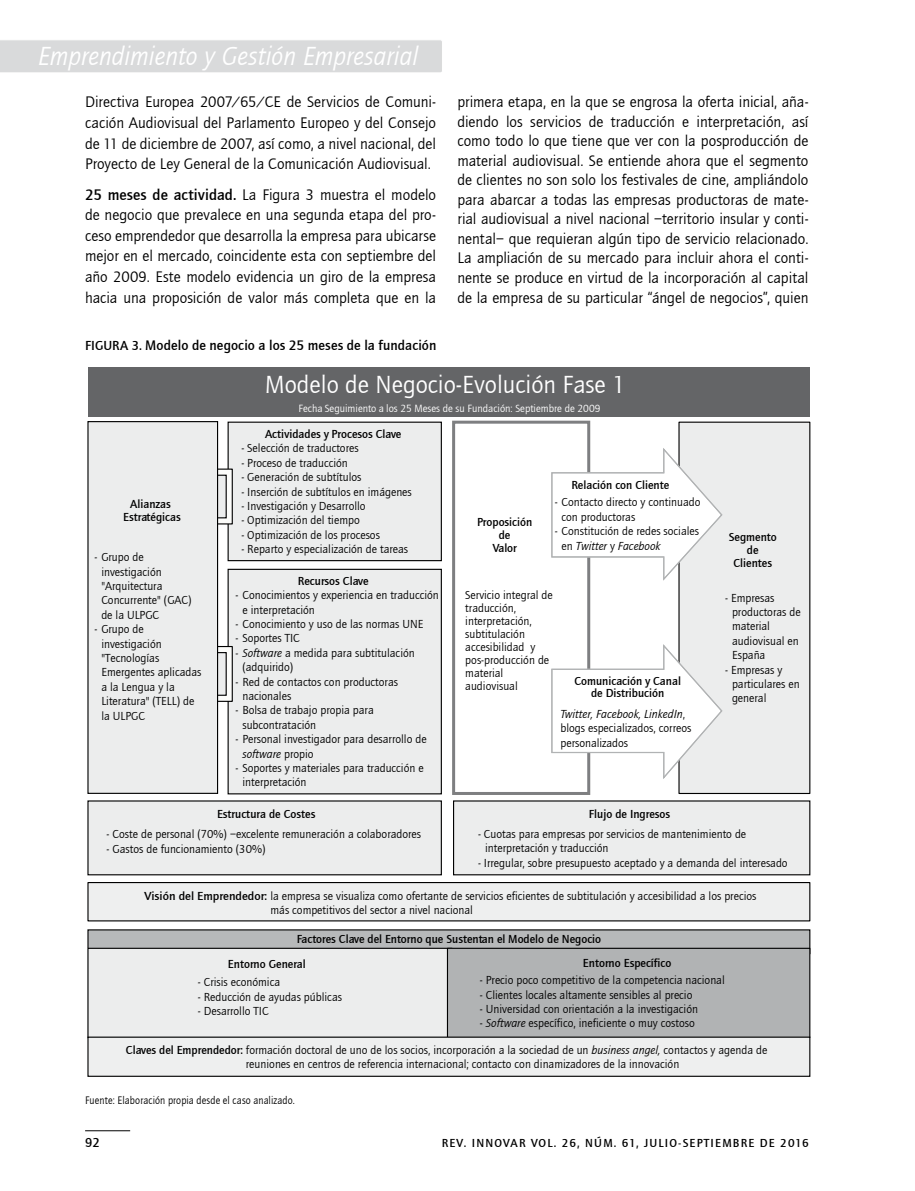
<style>
.page{position:relative;width:915px;height:1191px;background:#fff}
.page>*{position:absolute;margin:0;border:0;box-sizing:border-box;transform-origin:0 0}
.t1{font:italic 27px "Quay Sans ITCTT Book";color:#fff;scale:.95 1}
.t2{font:25.5px "Quay Sans ITCTT Book";color:#fff}
.t3{font:15.75px/19.5px "Quay Sans ITCTT Book";color:#000;text-align:justify}
.t4{font:14.25px "Quay Sans Md ITCTT";letter-spacing:.005em;color:#000}
.t5{font:13.5px "Quay Sans Md ITCTT";color:#000}
.t6{font:12px/14.4px "Quay Sans ITCTT Book";color:#000}
.t7{font:12px/13px "Quay Sans Md ITCTT";color:#000;text-align:center}
.t8{font:12px "Quay Sans Md ITCTT";letter-spacing:.1em;color:#000}
.t9{font:11.25px "Quay Sans ITCTT Book";letter-spacing:.01em;color:#000;scale:.92 1}
.t10{font:10.8px "Quay Sans ITCTT Book";color:#fff}
.s1{font-family:"Quay Sans Md ITCTT"}
.s2{font-size:13.5px}
.s3{font-style:italic}
</style>
<div class="page">
<hr style="left:85px;top:1130px;width:45px;height:1px;background:#000">
<div style="left:0;top:40px;width:442px;height:33px;background:#d9dadb"></div>
<div style="left:228px;top:569px;width:213px;height:225px;background:#eceded"></div>
<div style="left:227px;top:569px;width:215px;height:225px;border:1px solid #000"></div>
<div style="left:228px;top:422px;width:213px;height:138px;background:#eceded"></div>
<div style="left:227px;top:421px;width:215px;height:140px;border:1px solid #000"></div>
<div style="left:202px;top:469px;width:30px;height:55px;background:#fcfcfa"></div>
<div style="left:201px;top:468px;width:32px;height:56px;border:1px solid #000"></div>
<div style="left:202px;top:475px;width:24px;height:43px;background:#eceded"></div>
<div style="left:201px;top:474px;width:26px;height:44px;border:1px solid #000"></div>
<div style="left:202px;top:646px;width:30px;height:55px;background:#fcfcfa"></div>
<div style="left:201px;top:646px;width:32px;height:56px;border:1px solid #000"></div>
<div style="left:202px;top:652px;width:24px;height:43px;background:#eceded"></div>
<div style="left:201px;top:652px;width:26px;height:44px;border:1px solid #000"></div>
<div style="left:88px;top:801px;width:353px;height:73px;background:#eceded"></div>
<div style="left:87px;top:800px;width:355px;height:75px;border:1px solid #000"></div>
<div style="left:453px;top:801px;width:356px;height:73px;background:#eceded"></div>
<div style="left:453px;top:800px;width:357px;height:75px;border:1px solid #000"></div>
<div style="left:452px;top:421px;width:138px;height:374px;border:3px solid #7e7f81"></div>
<div style="left:678px;top:422px;width:131px;height:371px;background:#eceded"></div>
<div style="left:88px;top:421px;width:129px;height:372px;background:#eceded"></div>
<div style="left:87px;top:421px;width:131px;height:373px;border:1px solid #000"></div>
<svg style="left:551px;top:446px;width:172px;height:136px"></svg>
<svg style="left:551px;top:642px;width:172px;height:138px"></svg>
<div style="left:88px;top:930px;width:721px;height:23px;background:#b7b9ba"></div>
<div style="left:88px;top:948px;width:364px;height:90px;background:#eceded"></div>
<div style="left:87px;top:947px;width:365px;height:91px;border:1px solid #000"></div>
<div style="left:447px;top:948px;width:362px;height:90px;background:#b1b3b4"></div>
<div style="left:447px;top:947px;width:363px;height:91px;border:1px solid #000"></div>
<div style="left:88px;top:882px;width:721px;height:39px;background:#eeefef"></div>
<div style="left:87px;top:882px;width:723px;height:39px;border:1px solid #000"></div>
<div style="left:88px;top:1037px;width:721px;height:39px;background:#eeefef"></div>
<div style="left:87px;top:1036px;width:723px;height:40px;border:1px solid #000"></div>
<div style="left:88px;top:367px;width:721px;height:49px;background:#646567"></div>
<h1 class="t1" style="left:38px;top:41px;width:401px">Emprendimiento y Gestión Empresarial</h1>
<p class="t3" style="left:85px;top:92px;width:352px;line-height:20.7px">Directiva Europea 2007/65/CE de Servicios de Comuni&shy;cación Audiovisual del Parlamento Europeo y del Consejo de 11 de diciembre de 2007, así como, a nivel nacional, del Proyecto de Ley General de la Comunicación Audiovisual.</p>
<p class="t3" style="left:85px;top:184px;width:352px;line-height:20.7px"><span class="s1">25 meses de actividad.</span> La Figura 3 muestra el modelo de negocio que prevalece en una segunda etapa del pro&shy;ceso emprendedor que desarrolla la empresa para ubicarse mejor en el mercado, coincidente esta con septiembre del año 2009. Este modelo evidencia un giro de la empresa hacia una proposición de valor más completa que en la</p>
<p class="t4" style="left:85px;top:337px;width:352px"><span class="s2">Figura 3.</span> Modelo de negocio a los 25 meses de la fundación</p>
<p class="t3" style="left:457px;top:93px;width:352px">primera etapa, en la que se engrosa la oferta inicial, aña&shy;diendo los servicios de traducción e interpretación, así como todo lo que tiene que ver con la posproducción de material audiovisual. Se entiende ahora que el segmento de clientes no son solo los festivales de cine, ampliándolo para abarcar a todas las empresas productoras de mate&shy;rial audiovisual a nivel nacional –territorio insular y conti&shy;nental– que requieran algún tipo de servicio relacionado.<br>La ampliación de su mercado para incluir ahora el conti&shy;nente se produce en virtud de la incorporación al capital de la empresa de su particular “ángel de negocios”, quien</p>
<p class="t2" style="left:265px;top:371px;width:362px">Modelo de Negocio-Evolución Fase 1</p>
<p class="t10" style="left:298px;top:402px;width:303px">Fecha Seguimiento a los 25 Meses de su Fundación: Septiembre de 2009</p>
<p class="t7" style="left:123px;top:498px;width:59px">Alianzas<br>Estratégicas</p>
<p class="t6" style="left:101px;top:550px;width:92px;text-indent:-7px">- Grupo de investigación "Arquitectura<br>Concurrente" (GAC) de la ULPGC</p>
<p class="t6" style="left:101px;top:622px;width:101px;text-indent:-7px">- Grupo de investigación "Tecnologías<br>Emergentes aplicadas a la Lengua y la<br>Literatura" (TELL) de la ULPGC</p>
<p class="t7" style="left:265px;top:427px;width:138px">Actividades y Procesos Clave</p>
<p class="t6" style="left:241px;top:441px;width:119px">- Selección de traductores</p>
<p class="t6" style="left:241px;top:456px;width:108px">- Proceso de traducción</p>
<p class="t6" style="left:241px;top:470px;width:121px">- Generación de subtítulos</p>
<p class="t6" style="left:241px;top:484px;width:172px">- Inserción de subtítulos en imágenes</p>
<p class="t6" style="left:241px;top:499px;width:126px">- Investigación y Desarrollo</p>
<p class="t6" style="left:241px;top:513px;width:120px">- Optimización del tiempo</p>
<p class="t6" style="left:241px;top:528px;width:140px">- Optimización de los procesos</p>
<p class="t6" style="left:241px;top:542px;width:168px">- Reparto y especialización de tareas</p>
<p class="t7" style="left:298px;top:574px;width:72px">Recursos Clave</p>
<p class="t6" style="left:242px;top:588px;width:198px;text-indent:-7px">- Conocimientos y experiencia en traducción e interpretación</p>
<p class="t6" style="left:235px;top:617px;width:189px">- Conocimiento y uso de las normas UNE</p>
<p class="t6" style="left:235px;top:631px;width:66px">- Soportes TIC</p>
<p class="t6" style="left:242px;top:646px;width:174px;text-indent:-7px"><span class="s3">- Software</span> a medida para subtitulación (adquirido)</p>
<p class="t6" style="left:242px;top:674px;width:157px;text-indent:-7px">- Red de contactos con productoras nacionales</p>
<p class="t6" style="left:242px;top:703px;width:133px;text-indent:-7px">- Bolsa de trabajo propia para subcontratación</p>
<p class="t6" style="left:242px;top:732px;width:186px;text-indent:-7px">- Personal investigador para desarrollo de <span class="s3">software</span> propio</p>
<p class="t6" style="left:242px;top:761px;width:183px;text-indent:-7px">- Soportes y materiales para traducción e interpretación</p>
<p class="t7" style="left:477px;top:515px;width:57px">Proposición de<br>Valor</p>
<p class="t7" style="left:571px;top:479px;width:99px">Relación con Cliente</p>
<p class="t6" style="left:561px;top:495px;width:140px;text-indent:-7px">- Contacto directo y continuado con productoras</p>
<p class="t6" style="left:561px;top:524px;width:139px;text-indent:-7px">- Constitución de redes sociales en <span class="s3">Twitter</span> y <span class="s3">Facebook</span></p>
<p class="t6" style="left:465px;top:588px;width:89px">Servicio integral de</p>
<p class="t6" style="left:465px;top:601px;width:85px;line-height:13px">traducción, interpretación, subtitulación accesibilidad y pos-producción de material audiovisual</p>
<p class="t7" style="left:574px;top:675px;width:108px;line-height:11.9px">Comunicación y Canal de Distribución</p>
<p class="t6" style="left:560px;top:707px;width:132px"><span class="s3">Twitter, Facebook, LinkedIn</span>, blogs especializados, correos personalizados</p>
<p class="t7" style="left:217px;top:807px;width:100px">Estructura de Costes</p>
<p class="t7" style="left:588px;top:808px;width:83px">Flujo de Ingresos</p>
<p class="t7" style="left:728px;top:530px;width:49px">Segmento de<br>Clientes</p>
<p class="t6" style="left:731px;top:590px;width:70px;text-indent:-7px">- Empresas productoras de material audiovisual en<br>España</p>
<p class="t6" style="left:731px;top:662px;width:69px;text-indent:-7px">- Empresas y particulares en general</p>
<p class="t6" style="left:107px;top:827px;width:316px">- Coste de personal (70%) –excelente remuneración a colaboradores</p>
<p class="t6" style="left:107px;top:841px;width:160px">- Gastos de funcionamiento (30%)</p>
<p class="t6" style="left:485px;top:827px;width:262px;text-indent:-7px">- Cuotas para empresas por servicios de mantenimiento de interpretación y traducción</p>
<p class="t6" style="left:478px;top:856px;width:311px">- Irregular, sobre presupuesto aceptado y a demanda del interesado</p>
<p class="t6" style="left:270px;top:889px;width:487px;text-indent:-126px"><span class="s1">Visión del Emprendedor:</span> la empresa se visualiza como ofertante de servicios eficientes de subtitulación y accesibilidad a los precios más competitivos del sector a nivel nacional</p>
<p class="t7" style="left:228px;top:926px;width:374px;line-height:25.2px;text-align:left;text-indent:69px">Factores Clave del Entorno que Sustentan el Modelo de Negocio<br>Entorno General</p>
<p class="t7" style="left:582px;top:956px;width:90px">Entorno Específico</p>
<p class="t6" style="left:198px;top:975px;width:84px">- Crisis económica</p>
<p class="t6" style="left:198px;top:990px;width:145px">- Reducción de ayudas públicas</p>
<p class="t6" style="left:198px;top:1004px;width:72px">- Desarrollo TIC</p>
<p class="t6" style="left:479px;top:973px;width:246px">- Precio poco competitivo de la competencia nacional</p>
<p class="t6" style="left:479px;top:987px;width:214px">- Clientes locales altamente sensibles al precio</p>
<p class="t6" style="left:479px;top:1002px;width:219px">- Universidad con orientación a la investigación</p>
<p class="t6" style="left:479px;top:1016px;width:216px">- <span class="s3">Software</span> específico, ineficiente o muy costoso</p>
<p class="t6" style="left:246px;top:1042px;width:523px;text-indent:-120px"><span class="s1">Claves del Emprendedor:</span> formación doctoral de uno de los socios, incorporación a la sociedad de un <span class="s3">business angel,</span> contactos y agenda de reuniones en centros de referencia internacional; contacto con dinamizadores de la innovación</p>
<p class="t9" style="left:85px;top:1094px;width:229px">Fuente: Elaboración propia desde el caso analizado.</p>
<p class="t5" style="left:85px;top:1135px;width:16px">92</p>
<p class="t8" style="left:441px;top:1136px;width:249px">rev. innovar vol. 26, núm. 61, JULIO-SEPTIEMBRE</p>
<p class="t7" style="left:759px;top:1136px;width:50px">de 2016</p>
</div>
